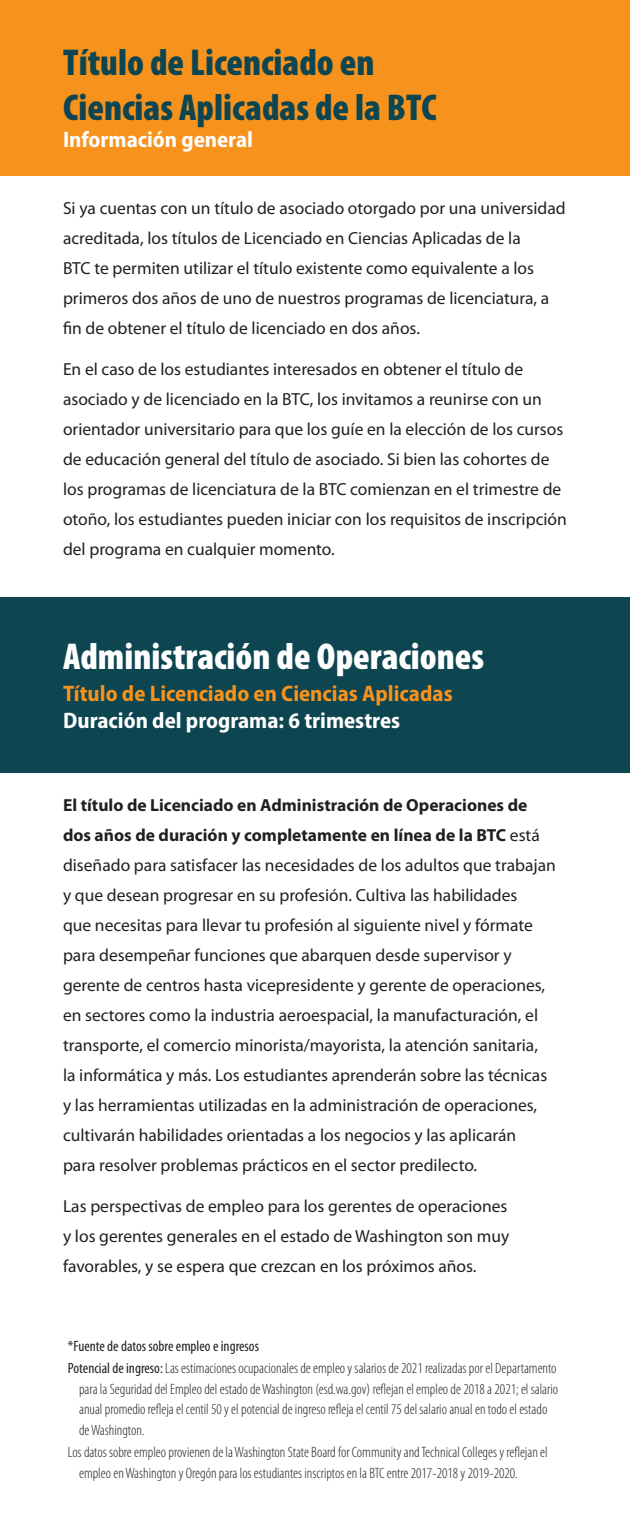
<style>
.page{position:relative;width:630px;height:1530px;background:#fff}
.page>*{position:absolute;margin:0;border:0;box-sizing:border-box;transform-origin:0 0}
.t1{font:900 condensed 37.5px "Myriad Pro";color:#0d4551}
.t2{font:900 condensed 37.5px "Myriad Pro";color:#fff}
.t3{font:700 semi-condensed 22.5px "Myriad Pro";color:#fff}
.t4{font:700 semi-condensed 22.5px "Myriad Pro";color:#f7931d}
.Body{font:17.5px/30px "Myriad Pro";color:#231f20}
.t5{font:300 condensed 15px/20.5px "Myriad Pro";color:#231f20}
.t6{font:condensed 15px "Myriad Pro";color:#231f20}
.s1{font-weight:700}
.s2{font-weight:400}
</style>
<div class="page">
<div style="left:0;top:0;width:630px;height:176px;background:#f7931d"></div>
<div style="left:0;top:597px;width:630px;height:175px;background:#0d4551"></div>
<hr style="left:629px;top:1313px;width:1px;height:176px;background:#0d4551">
<p class="t1" style="left:63px;top:39px;width:313px">Título de Licenciado en</p>
<p class="t1" style="left:63px;top:84px;width:375px">Ciencias Aplicadas de la BTC</p>
<p class="t3" style="left:63px;top:125px;width:192px">Información general</p>
<p class="Body" style="left:63px;top:193px;width:504px">Si ya cuentas con un título de asociado otorgado por una universidad acreditada, los títulos de Licenciado en Ciencias Aplicadas de la<br>BTC te permiten utilizar el título existente como equivalente a los primeros dos años de uno de nuestros programas de licenciatura, a fin de obtener el título de licenciado en dos años.</p>
<p class="Body" style="left:63px;top:354px;width:505px">En el caso de los estudiantes interesados en obtener el título de asociado y de licenciado en la BTC, los invitamos a reunirse con un orientador universitario para que los guíe en la elección de los cursos de educación general del título de asociado. Si bien las cohortes de los programas de licenciatura de la BTC comienzan en el trimestre de otoño, los estudiantes pueden iniciar con los requisitos de inscripción del programa en cualquier momento.</p>
<p class="t2" style="left:63px;top:632px;width:423px">Administración de Operaciones</p>
<p class="t4" style="left:63px;top:679px;width:391px">Título de Licenciado en Ciencias Aplicadas</p>
<p class="t3" style="left:63px;top:706px;width:339px">Duración del programa: 6 trimestres</p>
<p class="Body" style="left:63px;top:789px;width:494px"><span class="s1">El título de Licenciado en Administración de Operaciones de dos años de duración y completamente en línea de la BTC</span> está diseñado para satisfacer las necesidades de los adultos que trabajan y que desean progresar en su profesión. Cultiva las habilidades<br>que necesitas para llevar tu profesión al siguiente nivel y fórmate para desempeñar funciones que abarquen desde supervisor y gerente de centros hasta vicepresidente y gerente de operaciones, en sectores como la industria aeroespacial, la manufacturación, el transporte, el comercio minorista/mayorista, la atención sanitaria,<br>la informática y más. Los estudiantes aprenderán sobre las técnicas y las herramientas utilizadas en la administración de operaciones, cultivarán habilidades orientadas a los negocios y las aplicarán<br>para resolver problemas prácticos en el sector predilecto.</p>
<p class="Body" style="left:63px;top:1191px;width:448px;text-align:justify">Las perspectivas de empleo para los gerentes de operaciones y los gerentes generales en el estado de Washington son muy favorables, y se espera que crezcan en los próximos años.</p>
<p class="t6" style="left:68px;top:1337px;width:193px">*Fuente de datos sobre empleo e ingresos</p>
<p class="t5" style="left:79px;top:1358px;width:481px;text-indent:-11px"><span class="s2">Potencial de ingreso:</span> Las estimaciones ocupacionales de empleo y salarios de 2021 realizadas por el Departamento para la Seguridad del Empleo del estado de Washington (esd.wa.gov) reflejan el empleo de 2018 a 2021; el salario anual promedio refleja el centil 50 y el potencial de ingreso refleja el centil 75 del salario anual en todo el estado de Washington.</p>
<p class="t5" style="left:79px;top:1442px;width:470px;text-indent:-11px">Los datos sobre empleo provienen de la Washington State Board for Community and Technical Colleges y reflejan el empleo en Washington y Oregón para los estudiantes inscriptos en la BTC entre 2017-2018 y 2019-2020.</p>
</div>
